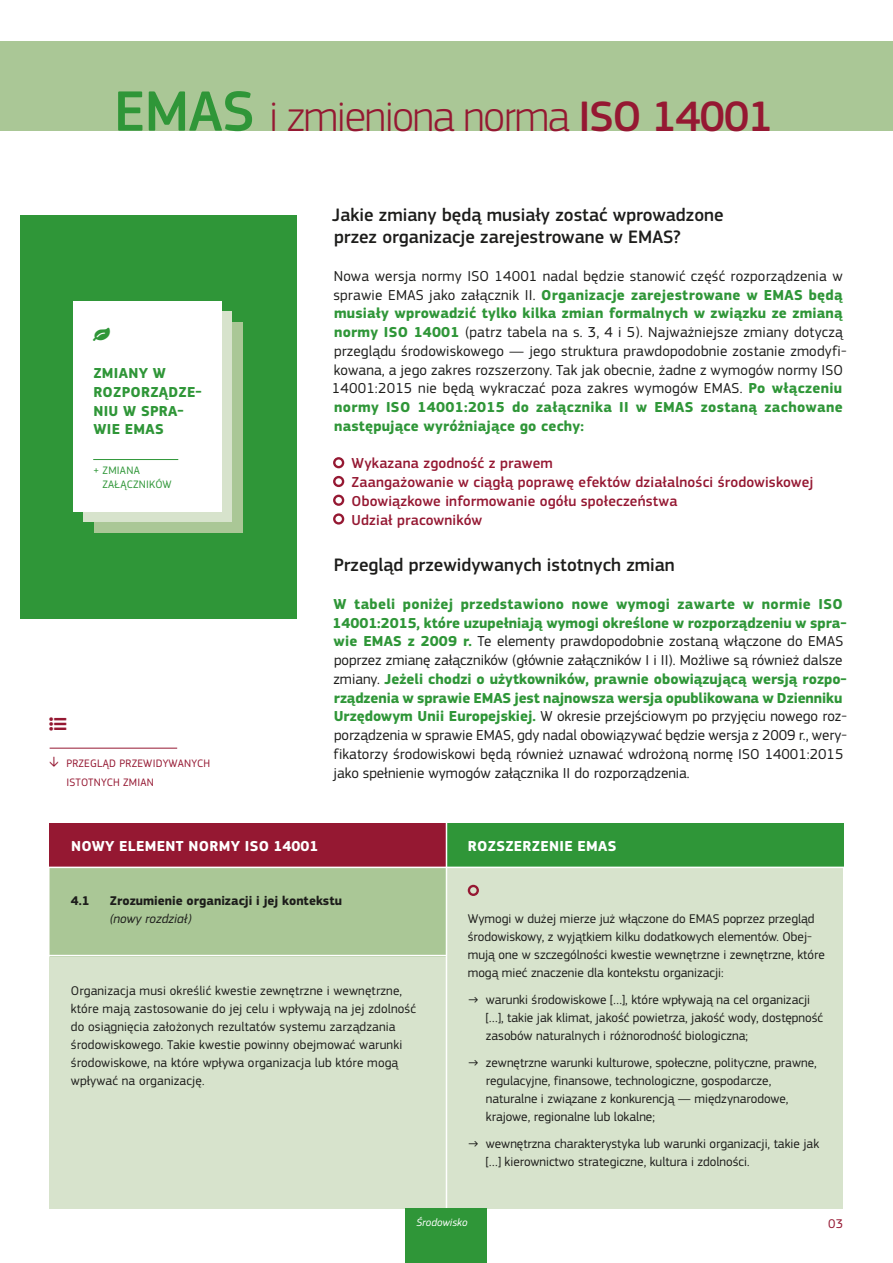
<style>
.page{position:relative;width:893px;height:1263px;background:#fff}
.page>*{position:absolute;margin:0;border:0;box-sizing:border-box;transform-origin:0 0}
.t1{font:300 44.25px "EC Square Sans Pro";letter-spacing:-.03em;color:#951832}
.t2{font:500 18.75px/22.5px "EC Square Sans Pro";color:#1d1d1b}
.t3{font:16.8px "Font Awesome";color:#2f9638}
.t4{font:15px/18.8px "EC Square Sans Pro";letter-spacing:.01em;color:#1d1d1b}
.t5{font:500 15px/18.8px "EC Square Sans Pro";letter-spacing:.01em;color:#951832}
.t6{font:700 15px "EC Square Sans Pro";letter-spacing:.02em;color:#fff}
.t7{font:700 15px/18.8px "EC Square Sans Pro";letter-spacing:.02em;color:#2f9638}
.t8{font:13.2px/18px "EC Square Sans Pro";color:#1d1d1b}
.t9{font:700 13.2px "EC Square Sans Pro";color:#1d1d1b}
.t10{font:italic 13.2px "EC Square Sans Pro";color:#1d1d1b}
.t11{font:13.2px "EC Square Sans Pro";color:#951832}
.t12{font:11.25px/18.8px "EC Square Sans Pro";letter-spacing:.02em;color:#951832}
.t13{font:11.25px/14.1px "EC Square Sans Pro";letter-spacing:.02em;color:#2f9638}
.t14{font:italic 11.1px "EC Square Sans Pro";color:#fff}
.s1{font-weight:500;font-size:59.1px;color:#2f9638}
.s2{font-weight:500}
.s3{font-weight:300;font-size:15px}
.s4{font-weight:700;color:#2f9638}
</style>
<div class="page">
<div style="left:0;top:42px;width:893px;height:89px;background:#aac796"></div>
<div style="left:50px;top:823px;width:793px;height:386px;background:#d7e3cc"></div>
<div style="left:20px;top:215px;width:276px;height:404px;background:#2f9638"></div>
<div style="left:94px;top:322px;width:149px;height:211px;background:#aac796"></div>
<div style="left:83px;top:311px;width:149px;height:211px;background:#d7e3cc"></div>
<div style="left:73px;top:301px;width:149px;height:210px;background:#fff"></div>
<hr style="left:93px;top:459px;width:85px;height:1px;background:#2f9638">
<svg style="left:333px;top:457px;width:11px;height:11px"></svg>
<svg style="left:333px;top:476px;width:11px;height:11px"></svg>
<svg style="left:333px;top:495px;width:11px;height:11px"></svg>
<svg style="left:333px;top:513px;width:11px;height:12px"></svg>
<div style="left:50px;top:823px;width:396px;height:44px;background:#951832"></div>
<div style="left:50px;top:867px;width:396px;height:89px;background:#aac796"></div>
<hr style="left:18px;top:955px;width:428px;height:1px;background:#fff">
<hr style="left:50px;top:748px;width:127px;height:1px;background:#951832">
<div style="left:447px;top:823px;width:396px;height:44px;background:#2f9638"></div>
<svg style="left:468px;top:885px;width:11px;height:11px"></svg>
<hr style="left:446px;top:823px;width:1px;height:430px;background:#fff">
<div style="left:406px;top:1209px;width:81px;height:54px;background:#2f9638"></div>
<hr style="left:19px;top:867px;width:851px;height:1px;background:#fff">
<h1 class="t1" style="left:114px;top:90px;width:661px"><span class="s1">EMAS</span> i zmieniona norma <span class="s2">ISO 14001</span></h1>
<p class="t3" style="left:93px;top:326px;width:18px">●</p>
<p class="t7" style="left:93px;top:364px;width:110px">ZMIANY W<br>ROZPORZĄDZE-<br>NIU W SPRA-<br>WIE EMAS</p>
<p class="t13" style="left:102px;top:463px;width:71px;text-indent:-9px">+ ZMIANA<br>ZAŁĄCZNIKÓW</p>
<p class="t12" style="left:66px;top:754px;width:145px;text-indent:-17px"><span class="s3">h</span> PRZEGLĄD PRZEWIDYWANYCH<br>ISTOTNYCH ZMIAN</p>
<p class="t2" style="left:332px;top:204px;width:393px">Jakie zmiany będą musiały zostać wprowadzone przez organizacje zarejestrowane w EMAS?</p>
<p class="t4" style="left:332px;top:267px;width:516px">Nowa wersja normy ISO 14001 nadal będzie stanowić część rozporządzenia w sprawie EMAS jako załącznik II. <span class="s4">Organizacje zarejestrowane w EMAS będą musiały wprowadzić tylko kilka zmian formalnych w związku ze zmianą normy ISO 14001</span> (patrz tabela na s. 3, 4 i 5). Najważniejsze zmiany dotyczą przeglądu środowiskowego — jego struktura prawdopodobnie zostanie zmodyfi&shy;kowana, a jego zakres rozszerzony. Tak jak obecnie, żadne z wymogów normy ISO 14001:2015 nie będą wykraczać poza zakres wymogów EMAS. <span class="s4">Po włączeniu normy ISO 14001:2015 do załącznika II w EMAS zostaną zachowane następujące wyróżniające go cechy:</span></p>
<p class="t5" style="left:352px;top:454px;width:463px">Wykazana zgodność z prawem<br>Zaangażowanie w ciągłą poprawę efektów działalności środowiskowej Obowiązkowe informowanie ogółu społeczeństwa<br>Udział pracowników</p>
<p class="t2" style="left:334px;top:554px;width:343px">Przegląd przewidywanych istotnych zmian</p>
<p class="t4" style="left:333px;top:595px;width:516px"><span class="s4">W tabeli poniżej przedstawiono nowe wymogi zawarte w normie ISO 14001:2015, które uzupełniają wymogi określone w rozporządzeniu w spra&shy;wie EMAS z 2009 r.</span> Te elementy prawdopodobnie zostaną włączone do EMAS poprzez zmianę załączników (głównie załączników I i II). Możliwe są również dalsze zmiany. <span class="s4">Jeżeli chodzi o użytkowników, prawnie obowiązującą wersją rozpo&shy;rządzenia w sprawie EMAS jest najnowsza wersja opublikowana w Dzienniku Urzędowym Unii Europejskiej.</span> W okresie przejściowym po przyjęciu nowego roz&shy;porządzenia w sprawie EMAS, gdy nadal obowiązywać będzie wersja z 2009 r., wery&shy;fikatorzy środowiskowi będą również uznawać wdrożoną normę ISO 14001:2015 jako spełnienie wymogów załącznika II do rozporządzenia.</p>
<p class="t6" style="left:71px;top:837px;width:249px">NOWY ELEMENT NORMY ISO 14001</p>
<p class="t6" style="left:468px;top:837px;width:150px">ROZSZERZENIE EMAS</p>
<p class="t9" style="left:71px;top:893px;width:20px">4.1</p>
<p class="t9" style="left:110px;top:893px;width:234px">Zrozumienie organizacji i jej kontekstu</p>
<p class="t10" style="left:110px;top:911px;width:83px">(nowy rozdział)</p>
<p class="t8" style="left:71px;top:982px;width:347px">Organizacja musi określić kwestie zewnętrzne i wewnętrzne, które mają zastosowanie do jej celu i wpływają na jej zdolność do osiągnięcia założonych rezultatów systemu zarządzania środowiskowego. Takie kwestie powinny obejmować warunki środowiskowe, na które wpływa organizacja lub które mogą wpływać na organizację.</p>
<p class="t8" style="left:468px;top:910px;width:358px">Wymogi w dużej mierze już włączone do EMAS poprzez przegląd środowiskowy, z wyjątkiem kilku dodatkowych elementów. Obej&shy;mują one w szczególności kwestie wewnętrzne i zewnętrzne, które mogą mieć znaczenie dla kontekstu organizacji:</p>
<p class="t8" style="left:486px;top:991px;width:339px;text-indent:-18px">→ warunki środowiskowe […], które wpływają na cel organizacji […], takie jak klimat, jakość powietrza, jakość wody, dostępność zasobów naturalnych i różnorodność biologiczna;</p>
<p class="t8" style="left:486px;top:1054px;width:332px;text-indent:-18px">→ zewnętrzne warunki kulturowe, społeczne, polityczne, prawne, regulacyjne, finansowe, technologiczne, gospodarcze, naturalne i związane z konkurencją — międzynarodowe, krajowe, regionalne lub lokalne;</p>
<p class="t8" style="left:486px;top:1135px;width:335px;text-indent:-18px">→ wewnętrzna charakterystyka lub warunki organizacji, takie jak […] kierownictwo strategiczne, kultura i zdolności.</p>
<p class="t14" style="left:416px;top:1216px;width:53px">Środowisko</p>
<p class="t11" style="left:828px;top:1215px;width:16px">03</p>
</div>
